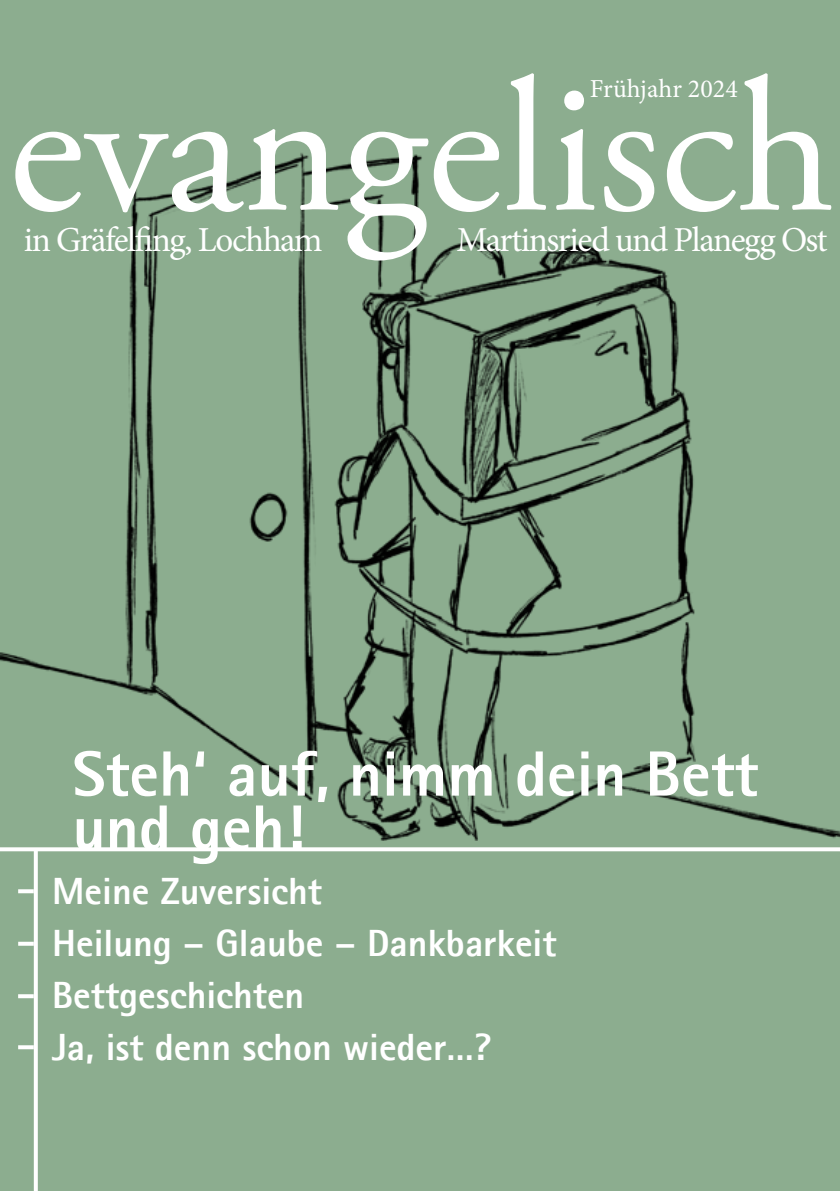
<style>
.page{position:relative;width:840px;height:1191px;background:#fff}
.page>*{position:absolute;margin:0;border:0;box-sizing:border-box;transform-origin:0 0}
.t1{font:190.2px "Adobe Garamond Pro";color:#fff}
.t2{font:800 64px/54px "Agfa Rotis Sans Serif";color:#fff}
.t3{font:800 38px/52px "Agfa Rotis Sans Serif";color:#fff}
.t4{font:35px "Minion Pro";letter-spacing:-.04em;color:#fff}
.t5{font:26px "Minion Pro";color:#fff}
</style>
<div class="page">
<div style="left:0;top:0;width:839px;height:1191px;background:#8cad8f"></div>
<img style="left:0;top:153px;width:839px;height:687px">
<svg style="left:0;top:847px;width:839px;height:4px;background:#f5f8f6"></svg>
<svg style="left:34px;top:849px;width:4px;height:342px"></svg>
<svg style="left:18px;top:889px;width:16px;height:4px"></svg>
<svg style="left:18px;top:994px;width:16px;height:4px"></svg>
<svg style="left:18px;top:941px;width:16px;height:4px"></svg>
<svg style="left:18px;top:1045px;width:16px;height:4px"></svg>
<h1 class="t1" style="left:9px;top:35px;width:826px">evangelisch</h1>
<p class="t5" style="left:589px;top:72px;width:149px">Frühjahr 2024</p>
<p class="t4" style="left:24px;top:216px;width:300px">in Gräfelfing, Lochham</p>
<p class="t4" style="left:456px;top:216px;width:372px">Martinsried und Planegg Ost</p>
<h2 class="t2" style="left:72px;top:746px;width:686px">Steh‘ auf, nimm dein Bett und geh!</h2>
<p class="t3" style="left:52px;top:865px;width:505px">Meine Zuversicht<br>Heilung – Glaube – Dankbarkeit<br>Bettgeschichten<br>Ja, ist denn schon wieder…?</p>
</div>
